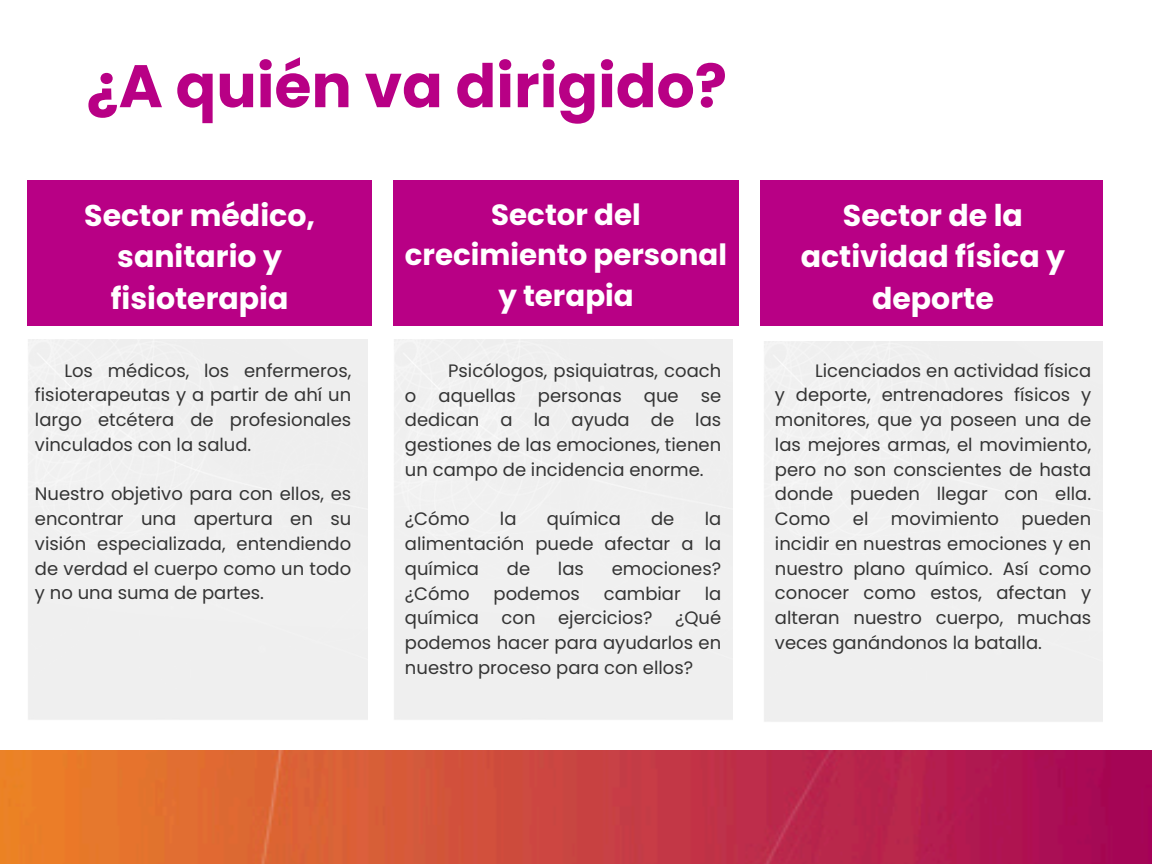
<style>
.page{position:relative;width:1152px;height:864px;background:#fff}
.page>*{position:absolute;margin:0;border:0;box-sizing:border-box;transform-origin:0 0}
.t1{font:700 60px "Poppins";color:#b80085}
.t2{font:700 30px/41.7px "Poppins";color:#fff;text-align:center}
.t3{font:700 29.25px/40.7px "Poppins";color:#fff;text-align:center}
.t4{font:18px/24.8px "Poppins";color:#343434;text-align:justify}
</style>
<div class="page">
<div style="left:393px;top:181px;width:346px;height:145px;background:#b80085"></div>
<div style="left:760px;top:181px;width:343px;height:145px;background:#b80085"></div>
<div style="left:28px;top:181px;width:344px;height:145px;background:#b80085"></div>
<img style="left:0;top:750px;width:1152px;height:114px">
<h1 class="t1" style="left:86px;top:44px;width:642px">¿A quién va dirigido?</h1>
<p class="t2" style="left:84px;top:194px;width:232px">Sector médico, sanitario y fisioterapia</p>
<p class="t4" style="left:35px;top:358px;width:318px;text-indent:29px">Los médicos, los enfermeros, fisioterapeutas y a partir de ahí un largo etcétera de profesionales vinculados con la salud.</p>
<h2 class="t4" style="left:35px;top:482px;width:318px">Nuestro objetivo para con ellos, es encontrar una apertura en su visión especializada, entendiendo de verdad el cuerpo como un todo y no una suma de partes.</h2>
<h2 class="t3" style="left:405px;top:194px;width:324px">Sector del crecimiento personal y terapia</h2>
<p class="t2" style="left:801px;top:194px;width:266px">Sector de la actividad física y deporte</p>
<p class="t4" style="left:405px;top:358px;width:318px;text-indent:43px">Psicólogos, psiquiatras, coach o aquellas personas que se dedican a la ayuda de las gestiones de las emociones, tienen un campo de incidencia enorme.</p>
<p class="t4" style="left:405px;top:507px;width:66px">¿Cómo</p>
<p class="t4" style="left:500px;top:507px;width:18px">la</p>
<p class="t4" style="left:547px;top:507px;width:76px">química</p>
<p class="t4" style="left:651px;top:507px;width:25px">de</p>
<p class="t4" style="left:405px;top:507px;width:318px;text-indent:300px">la alimentación puede afectar a la química</p>
<p class="t4" style="left:507px;top:556px;width:25px">de</p>
<p class="t4" style="left:558px;top:556px;width:27px">las</p>
<p class="t4" style="left:612px;top:556px;width:111px">emociones?</p>
<p class="t4" style="left:405px;top:581px;width:66px">¿Cómo</p>
<p class="t4" style="left:494px;top:581px;width:88px">podemos</p>
<p class="t4" style="left:604px;top:581px;width:79px">cambiar</p>
<p class="t4" style="left:705px;top:581px;width:18px">la</p>
<p class="t4" style="left:405px;top:606px;width:76px">química</p>
<p class="t4" style="left:502px;top:606px;width:35px">con</p>
<p class="t4" style="left:558px;top:606px;width:96px">ejercicios?</p>
<p class="t4" style="left:405px;top:606px;width:318px;text-indent:270px">¿Qué podemos hacer para ayudarlos en nuestro proceso para con ellos?</p>
<p class="t4" style="left:775px;top:358px;width:318px;text-indent:40px">Licenciados en actividad física y deporte, entrenadores físicos y monitores, que ya poseen una de las mejores armas, el movimiento, pero no son conscientes de hasta donde pueden llegar con ella.<br>Como el movimiento pueden incidir en nuestras emociones y en nuestro plano químico. Así como conocer como estos, afectan y alteran nuestro cuerpo, muchas veces ganándonos la batalla.</p>
</div>
